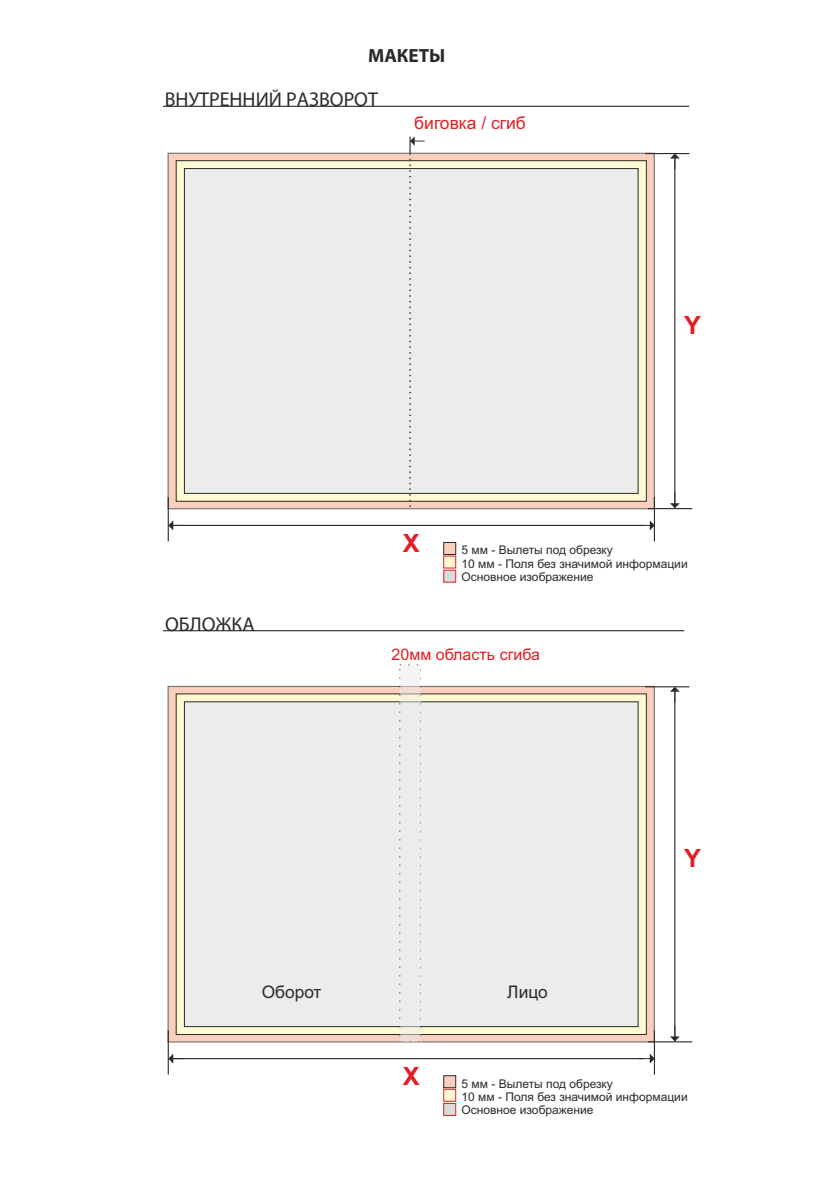
<style>
.page{position:relative;width:840px;height:1191px;background:#fff}
.page>*{position:absolute;margin:0;border:0;box-sizing:border-box;transform-origin:0 0}
.t1{font:700 25.2px "Arial";color:#e31e24}
.t2{font:20px "Myriad Pro";color:#2b2a29}
.t3{font:700 19.2px "Myriad Pro";color:#2b2a29}
.t4{font:17.4px "Arial";color:#e31e24}
.t5{font:17.2px "Arial";color:#2b2a29}
.t6{font:16px "Arial";color:#e31e24}
.t7{font:12px/13.4px "Arial";color:#2b2a29}
</style>
<div class="page">
<svg style="left:167px;top:152px;width:488px;height:358px;background:#e5c2b4"></svg>
<svg style="left:176px;top:160px;width:470px;height:342px;background:#e6e1bd"></svg>
<hr style="left:653px;top:497px;width:1px;height:44px;background:#2b2a29">
<hr style="left:168px;top:497px;width:1px;height:44px;background:#2b2a29">
<hr style="left:169px;top:525px;width:474px;height:1px;background:#2b2a29">
<svg style="left:168px;top:520px;width:16px;height:10px"></svg>
<svg style="left:638px;top:520px;width:16px;height:10px"></svg>
<hr style="left:647px;top:508px;width:44px;height:1px;background:#2b2a29">
<hr style="left:674px;top:159px;width:1px;height:349px;background:#2b2a29">
<svg style="left:670px;top:492px;width:9px;height:16px"></svg>
<div style="left:184px;top:168px;width:454px;height:326px;background:#ebecec"></div>
<svg style="left:409px;top:136px;width:15px;height:373px;background:#e4e3e1"></svg>
<hr style="left:644px;top:153px;width:45px;height:1px;background:#2b2a29">
<svg style="left:669px;top:154px;width:10px;height:15px"></svg>
<svg style="left:443px;top:542px;width:13px;height:40px"></svg>
<hr style="left:163px;top:106px;width:525px;height:1px;background:#2b2a29">
<hr style="left:163px;top:630px;width:520px;height:1px;background:#2b2a29">
<svg style="left:167px;top:685px;width:488px;height:358px;background:#e4c2b4"></svg>
<svg style="left:176px;top:693px;width:470px;height:342px;background:#e5e0bc"></svg>
<hr style="left:653px;top:1030px;width:1px;height:44px;background:#2b2a29">
<hr style="left:168px;top:1030px;width:1px;height:44px;background:#2b2a29">
<hr style="left:169px;top:1058px;width:474px;height:1px;background:#2b2a29">
<svg style="left:168px;top:1053px;width:16px;height:10px"></svg>
<svg style="left:638px;top:1053px;width:16px;height:10px"></svg>
<hr style="left:647px;top:1041px;width:44px;height:1px;background:#2b2a29">
<hr style="left:674px;top:692px;width:1px;height:349px;background:#2b2a29">
<svg style="left:670px;top:1025px;width:9px;height:16px"></svg>
<div style="left:184px;top:701px;width:454px;height:326px;background:#ebecec"></div>
<hr style="left:644px;top:686px;width:45px;height:1px;background:#2b2a29">
<svg style="left:669px;top:687px;width:10px;height:15px"></svg>
<svg style="left:443px;top:1075px;width:13px;height:40px"></svg>
<svg style="left:399px;top:665px;width:21px;height:377px;background:#e9e9e8"></svg>
<h3 class="t3" style="left:368px;top:48px;width:79px">МАКЕТЫ</h3>
<h2 class="t2" style="left:165px;top:91px;width:215px">ВНУТРЕННИЙ РАЗВОРОТ</h2>
<h3 class="t4" style="left:414px;top:116px;width:113px">биговка / сгиб</h3>
<h1 class="t1" style="left:683px;top:315px;width:18px">Y</h1>
<h2 class="t2" style="left:165px;top:615px;width:91px">ОБЛОЖКА</h2>
<h1 class="t1" style="left:402px;top:533px;width:18px">X</h1>
<p class="t7" style="left:461px;top:544px;width:227px">5 мм - Вылеты под обрезку<br>10 мм - Поля без значимой информации<br>Основное изображение</p>
<h3 class="t6" style="left:391px;top:648px;width:150px">20мм область сгиба</h3>
<h1 class="t1" style="left:683px;top:848px;width:18px">Y</h1>
<h3 class="t5" style="left:261px;top:985px;width:61px">Оборот</h3>
<h3 class="t5" style="left:507px;top:985px;width:42px">Лицо</h3>
<h1 class="t1" style="left:402px;top:1066px;width:18px">X</h1>
<p class="t7" style="left:461px;top:1077px;width:227px">5 мм - Вылеты под обрезку<br>10 мм - Поля без значимой информации<br>Основное изображение</p>
</div>
